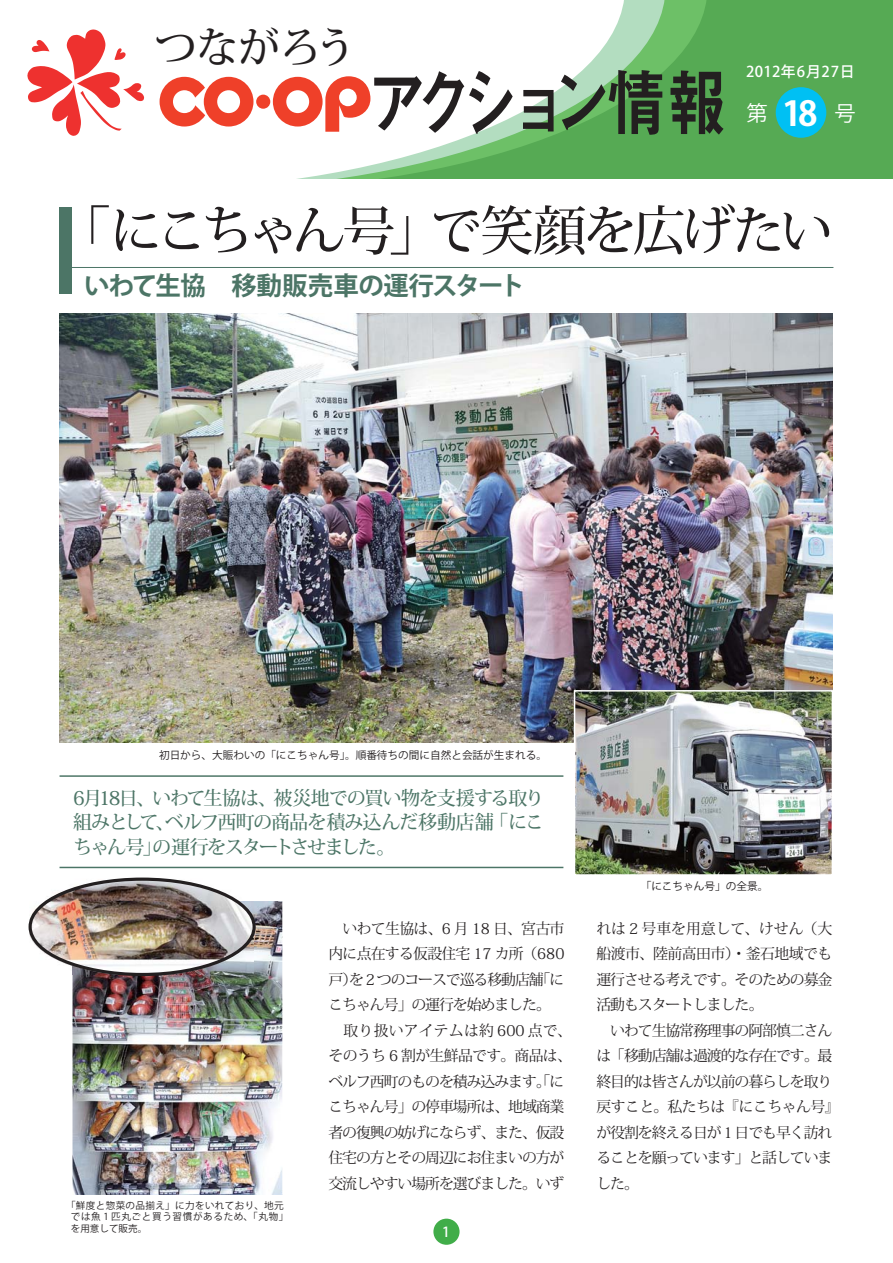
<style>
.page{position:relative;width:893px;height:1263px;background:#fff}
.page>*{position:absolute;margin:0;border:0;box-sizing:border-box;transform-origin:0 0}
.t1{font:74.4px "Midashi Go Pro MB31 90 msp RKSJ H";letter-spacing:-.2em;color:#231f20;scale:.8 1}
.t2{font:53.1px "Koz Min Pro Medium 90 msp RKSJ H";letter-spacing:-.075em;color:#231f20}
.t3{font:42.45px "Koz Min Pro Medium 90 msp RKSJ H";letter-spacing:-.02em;color:#231f20}
.t4{font:34.05px "Koz Go Pro Bold 90 msp RKSJ H";color:#fff}
.t5{font:25.5px "Koz Go Pro Bold 90 msp RKSJ H";letter-spacing:-.025em;color:#4c7566}
.t6{font:21.3px "Koz Go Pro Regular 90 msp RKSJ H";color:#fff}
.t7{font:19.2px/24.5px "Koz Min Pro Medium 90 msp RKSJ H";letter-spacing:-.08em;color:#4c7566;text-align:justify}
.t8{font:14.85px/25.5px "Koz Min Pro Regular 90 msp RKSJ H";letter-spacing:-.07em;color:#231f20}
.t9{font:14.85px "Koz Go Pro Medium 90 msp RKSJ H";letter-spacing:.03em;color:#fff}
.t10{font:13.8px "Koz Go Pro Medium 90 msp RKSJ H";color:#fff}
.t11{font:10.65px "Koz Go Pro Regular 90 msp RKSJ H";color:#231f20}
.t12{font:9.6px/11.7px "Koz Go Pro Regular 90 msp RKSJ H";letter-spacing:.04em;color:#231f20}
</style>
<div class="page">
<div style="left:142px;top:0;width:751px;height:178px;background:#56aa54"></div>
<svg style="left:665px;top:0;width:41px;height:70px;fill:#6dc067"></svg>
<svg style="left:625px;top:0;width:40px;height:100px;background:#87c98a"></svg>
<svg style="left:142px;top:0;width:483px;height:178px;background:#e1f1e2"></svg>
<svg style="left:27px;top:29px;width:117px;height:107px"></svg>
<div style="left:256px;top:95px;width:14px;height:14px;background:#ef4029;border-radius:50%"></div>
<svg style="left:273px;top:76px;width:97px;height:56px;background:#f69588"></svg>
<svg style="left:160px;top:77px;width:93px;height:50px;background:#f58c7e"></svg>
<div style="left:776px;top:87px;width:50px;height:51px;background:#00c0f3;border-radius:50%"></div>
<div style="left:60px;top:207px;width:12px;height:86px;background:#4c7566"></div>
<hr style="left:60px;top:867px;width:503px;height:1px;background:#4c7566">
<hr style="left:60px;top:775px;width:503px;height:2px;background:#4c7566">
<hr style="left:68px;top:267px;width:765px;height:1px;background:#4c7566">
<img style="left:73px;top:901px;width:209px;height:294px">
<div style="left:433px;top:1218px;width:27px;height:27px;background:#41ad49;border-radius:50%"></div>
<img style="left:60px;top:313px;width:773px;height:430px">
<img style="left:576px;top:692px;width:255px;height:182px">
<div style="left:574px;top:690px;width:259px;height:186px;border:1px solid #fff"></div>
<img style="left:29px;top:880px;width:210px;height:94px">
<img style="left:73px;top:901px;width:181px;height:73px">
<div style="left:29px;top:877px;width:227px;height:99px;border:3px solid #231f20;border-radius:50%"></div>
<h3 class="t3" style="left:154px;top:31px;width:204px">つながろう</h3>
<h1 class="t1" style="left:368px;top:74px;width:449px">アクション情報</h1>
<p class="t9" style="left:746px;top:66px;width:110px">2012年6月27日</p>
<h3 class="t6" style="left:746px;top:105px;width:111px">第 　　号</h3>
<h3 class="t4" style="left:782px;top:101px;width:37px">18</h3>
<h2 class="t2" style="left:58px;top:210px;width:777px">「にこちゃん号」で笑顔を広げたい</h2>
<h3 class="t5" style="left:84px;top:276px;width:443px">いわて生協　移動販売車の運行スタート</h3>
<p class="t11" style="left:159px;top:751px;width:389px">初日から、大賑わいの「にこちゃん号」。順番待ちの間に自然と会話が生まれる。</p>
<p class="t7" style="left:73px;top:788px;width:473px">6月18日、いわて生協は、被災地での買い物を支援する取り組みとして、ベルフ西町の商品を積み込んだ移動店舗 「にこちゃん号」の運行をスタートさせました。</p>
<p class="t11" style="left:641px;top:882px;width:129px">「にこちゃん号」の全景。</p>
<p class="t12" style="left:71px;top:1200px;width:219px;text-indent:-5px">「鮮度と惣菜の品揃え」に力をいれており、地元では魚 1 匹丸ごと買う習慣があるため、「丸物」を用意して販売。</p>
<p class="t8" style="left:328px;top:917px;width:245px">　いわて生協は、6 月 18 日、宮古市内に点在する仮設住宅 17 カ所（680戸）を 2 つのコースで巡る移動店舗「にこちゃん号」の運行を始めました。<br>　取り扱いアイテムは約 600 点で、そのうち 6 割が生鮮品です。商品は、ベルフ西町のものを積み込みます。「にこちゃん号」の停車場所は、地域商業者の復興の妨げにならず、また、仮設住宅の方とその周辺にお住まいの方が交流しやすい場所を選びました。いず</p>
<p class="t8" style="left:596px;top:917px;width:245px">れは 2 号車を用意して、けせん（大船渡市、陸前高田市）・釜石地域でも運行させる考えです。そのための募金活動もスタートしました。<br>　いわて生協常務理事の阿部慎二さんは「移動店舗は過渡的な存在です。最終目的は皆さんが以前の暮らしを取り戻すこと。私たちは『にこちゃん号』が役割を終える日が１日でも早く訪れることを願っています」と話していました。</p>
<p class="t10" style="left:442px;top:1226px;width:9px">1</p>
</div>
